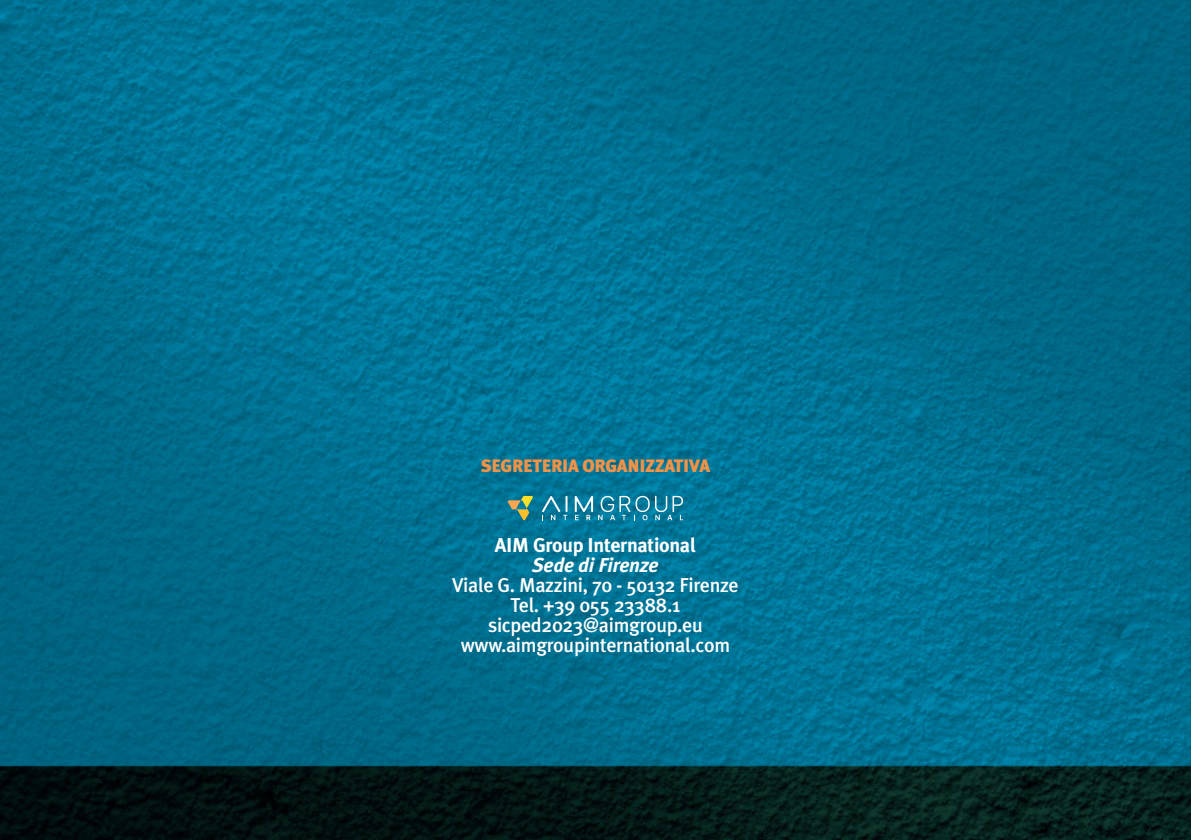
<style>
.page{position:relative;width:1191px;height:840px;background:#fff}
.page>*{position:absolute;margin:0;border:0;box-sizing:border-box;transform-origin:0 0}
.t1{font:500 20px/20px "Meta Plus";letter-spacing:-.015em;color:#fff;text-align:center}
.t2{font:700 20px "Meta Plus";letter-spacing:-.015em;color:#fff}
.t3{font:italic 700 20px "Meta Plus";letter-spacing:-.015em;color:#fff}
.t4{font:900 18px "Meta Plus";letter-spacing:-.015em;color:#f09348}
</style>
<div class="page">
<img style="left:0;top:0;width:1191px;height:839px">
<svg style="left:507px;top:495px;width:26px;height:25px"></svg>
<svg style="left:542px;top:495px;width:141px;height:25px;background:#2f90ac"></svg>
<p class="t4" style="left:481px;top:455px;width:231px">SEGRETERIA ORGANIZZATIVA</p>
<p class="t2" style="left:495px;top:533px;width:203px">AIM Group International</p>
<p class="t3" style="left:532px;top:553px;width:128px">Sede di Firenze</p>
<p class="t1" style="left:452px;top:575px;width:288px">Viale G. Mazzini, 70 - 50132 Firenze<br>Tel. +39 055 23388.1 sicped2023@aimgroup.eu www.aimgroupinternational.com</p>
</div>
